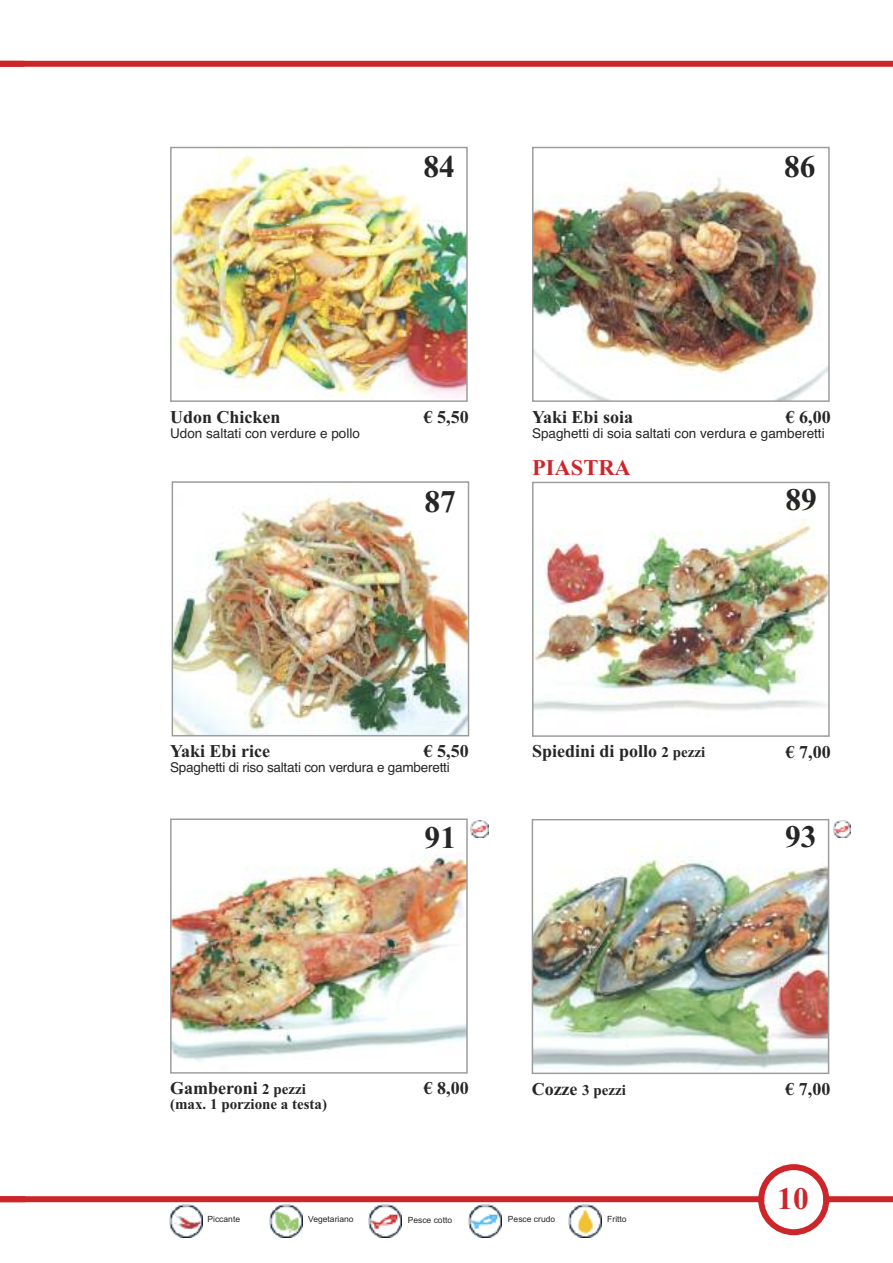
<style>
.page{position:relative;width:893px;height:1263px;background:#fff}
.page>*{position:absolute;margin:0;border:0;box-sizing:border-box;transform-origin:0 0}
.t1{font:700 31.5px "Times New Roman";color:#272627}
.t2{font:700 31.5px "Times New Roman";color:#cc262b}
.t3{font:700 22.5px "Times New Roman";color:#cc262b}
.t4{font:700 18px "Times New Roman";color:#272627}
.t5{font:700 15px "Times New Roman";color:#272627}
.t6{font:13.5px "Helvetica";color:#272627}
.t7{font:8.55px "Arial";color:#272627}
.s1{font-size:15px}
.s2{font-size:18px}
</style>
<div class="page">
<div style="left:0;top:61px;width:893px;height:6px;background:#cc262b"></div>
<img style="left:169px;top:1204px;width:33px;height:33px">
<img style="left:269px;top:1205px;width:33px;height:33px">
<img style="left:369px;top:1205px;width:33px;height:33px">
<img style="left:468px;top:1205px;width:34px;height:33px">
<img style="left:568px;top:1205px;width:33px;height:33px">
<div style="left:0;top:1196px;width:893px;height:6px;background:#cc262b"></div>
<svg style="left:758px;top:1164px;width:71px;height:71px"></svg>
<img style="left:173px;top:150px;width:292px;height:247px">
<div style="left:170px;top:147px;width:298px;height:255px;border:2px solid #9e9d9e"></div>
<img style="left:535px;top:177px;width:292px;height:222px">
<div style="left:532px;top:147px;width:298px;height:255px;border:2px solid #9e9d9e"></div>
<img style="left:175px;top:496px;width:291px;height:237px">
<div style="left:172px;top:481px;width:297px;height:255px;border:2px solid #9e9d9e"></div>
<img style="left:535px;top:507px;width:292px;height:205px">
<div style="left:532px;top:482px;width:298px;height:255px;border:2px solid #9e9d9e"></div>
<img style="left:173px;top:855px;width:292px;height:205px">
<div style="left:170px;top:818px;width:298px;height:256px;border:2px solid #9e9d9e"></div>
<svg style="left:470px;top:824px;width:19px;height:14px"></svg>
<img style="left:471px;top:820px;width:17px;height:17px">
<img style="left:535px;top:846px;width:291px;height:224px">
<div style="left:532px;top:819px;width:297px;height:255px;border:2px solid #9e9d9e"></div>
<img style="left:833px;top:820px;width:18px;height:18px">
<h1 class="t1" style="left:423px;top:148px;width:33px">84</h1>
<h1 class="t1" style="left:784px;top:148px;width:33px">86</h1>
<h3 class="t4" style="left:170px;top:406px;width:112px">Udon Chicken</h3>
<p class="t6" style="left:170px;top:425px;width:191px">Udon saltati con verdure e pollo</p>
<h3 class="t4" style="left:424px;top:406px;width:46px">€ 5,50</h3>
<h1 class="t1" style="left:424px;top:483px;width:33px">87</h1>
<h3 class="t4" style="left:532px;top:406px;width:103px">Yaki Ebi soia</h3>
<p class="t6" style="left:532px;top:425px;width:294px">Spaghetti di soia saltati con verdura e gamberetti</p>
<h3 class="t4" style="left:786px;top:406px;width:46px">€ 6,00</h3>
<h2 class="t3" style="left:532px;top:454px;width:100px">PIASTRA</h2>
<h1 class="t1" style="left:785px;top:481px;width:33px">89</h1>
<h3 class="t4" style="left:170px;top:740px;width:102px">Yaki Ebi rice</h3>
<p class="t6" style="left:170px;top:759px;width:281px">Spaghetti di riso saltati con verdura e gamberetti</p>
<h3 class="t4" style="left:424px;top:740px;width:46px">€ 5,50</h3>
<h3 class="t4" style="left:532px;top:741px;width:175px">Spiedini di pollo <span class="s1">2 pezzi</span></h3>
<h3 class="t4" style="left:786px;top:741px;width:46px">€ 7,00</h3>
<h1 class="t1" style="left:425px;top:819px;width:33px">91</h1>
<h1 class="t1" style="left:785px;top:818px;width:33px">93</h1>
<h3 class="t4" style="left:170px;top:1077px;width:137px">Gamberoni <span class="s1">2 pezzi</span></h3>
<p class="t5" style="left:170px;top:1095px;width:159px">(max. 1 porzione a testa)</p>
<h3 class="t4" style="left:424px;top:1078px;width:46px">€ 8,00</h3>
<p class="t5" style="left:532px;top:1081px;width:96px"><span class="s2">Cozze</span> 3 pezzi</p>
<h3 class="t4" style="left:785px;top:1078px;width:46px">€ 7,00</h3>
<h1 class="t2" style="left:777px;top:1180px;width:33px">10</h1>
<p class="t7" style="left:207px;top:1214px;width:34px">Piccante</p>
<p class="t7" style="left:308px;top:1214px;width:47px">Vegetariano</p>
<p class="t7" style="left:408px;top:1214px;width:46px">Pesce cotto</p>
<p class="t7" style="left:508px;top:1214px;width:49px">Pesce crudo</p>
<p class="t7" style="left:607px;top:1214px;width:21px">Fritto</p>
</div>
